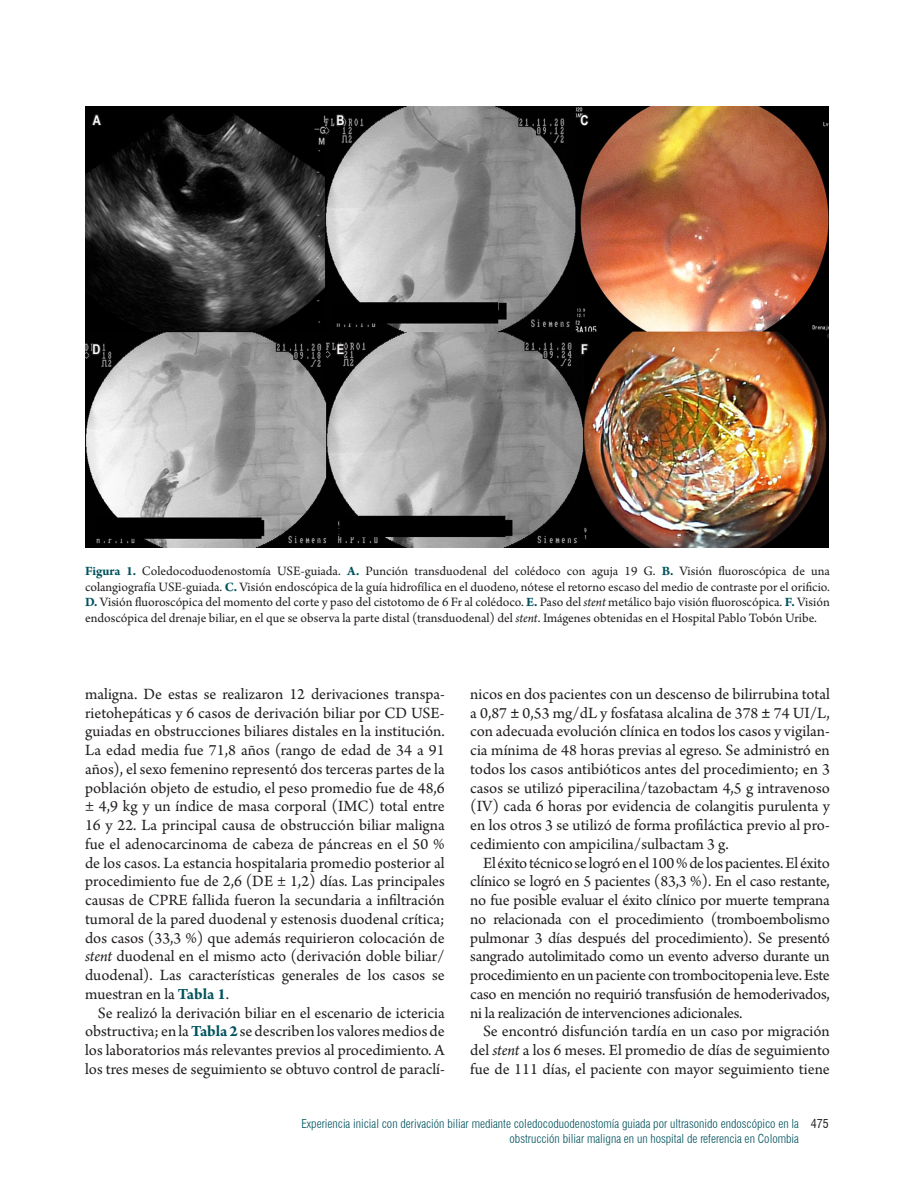
<style>
.page{position:relative;width:915px;height:1188px;background:#fff}
.page>*{position:absolute;margin:0;border:0;box-sizing:border-box;transform-origin:0 0}
.Texto_con_sangría{font:16.5px/18.8px "Arno Pro";letter-spacing:-.005em;color:#231f20;text-align:justify}
.Texto{font:16.5px/18.8px "Arno Pro";color:#231f20;text-align:justify}
.Títulos_tablas_y_fig{font:13.5px/15.8px "Arno Pro";letter-spacing:-.005em;color:#231f20;text-align:justify}
.figuras_bold{font:700 13.5px "Arial Narrow";color:#fff}
.t1{font:300 condensed 12px/14.4px "Swiss 721 BT";color:#00525d}
.s1{font-weight:700;color:#00525d}
.s2{font-style:italic}
.s3{font-weight:700}
.s4{font-weight:400;color:#231f20}
</style>
<div class="page">
<img style="left:85px;top:106px;width:743px;height:442px">
<svg style="left:90px;top:109px;width:14px;height:18px"></svg>
<svg style="left:91px;top:342px;width:12px;height:14px"></svg>
<svg style="left:335px;top:112px;width:12px;height:15px"></svg>
<svg style="left:335px;top:342px;width:11px;height:14px"></svg>
<svg style="left:578px;top:112px;width:12px;height:16px"></svg>
<svg style="left:579px;top:342px;width:10px;height:14px"></svg>
<p class="figuras_bold" style="left:93px;top:110px;width:9px">A</p>
<p class="figuras_bold" style="left:92px;top:339px;width:9px">D</p>
<p class="figuras_bold" style="left:336px;top:110px;width:9px">B</p>
<p class="figuras_bold" style="left:336px;top:339px;width:9px">E</p>
<p class="figuras_bold" style="left:580px;top:110px;width:9px">C</p>
<p class="figuras_bold" style="left:581px;top:339px;width:8px">F</p>
<p class="Títulos_tablas_y_fig" style="left:85px;top:564px;width:746px"><span class="s1">Figura 1.</span> Coledocoduodenostomía USE-guiada. <span class="s1">A.</span> Punción transduodenal del colédoco con aguja 19 G. <span class="s1">B.</span> Visión fluoroscópica de una colangiografía USE-guiada. <span class="s1">C.</span> Visión endoscópica de la guía hidrofílica en el duodeno, nótese el retorno escaso del medio de contraste por el orificio.<br><span class="s1">D.</span> Visión fluoroscópica del momento del corte y paso del cistotomo de 6 Fr al colédoco. <span class="s1">E.</span> Paso del <span class="s2">stent</span> metálico bajo visión fluoroscópica. <span class="s1">F.</span> Visión endoscópica del drenaje biliar, en el que se observa la parte distal (transduodenal) del <span class="s2">stent</span>. Imágenes obtenidas en el Hospital Pablo Tobón Uribe.</p>
<p class="Texto" style="left:85px;top:685px;width:361px">maligna. De estas se realizaron 12 derivaciones transpa&shy;rietohepáticas y 6 casos de derivación biliar por CD USE&shy;guiadas en obstrucciones biliares distales en la institución.<br>La edad media fue 71,8 años (rango de edad de 34 a 91 años), el sexo femenino representó dos terceras partes de la población objeto de estudio, el peso promedio fue de 48,6 ± 4,9 kg y un índice de masa corporal (IMC) total entre 16 y 22. La principal causa de obstrucción biliar maligna fue el adenocarcinoma de cabeza de páncreas en el 50 % de los casos. La estancia hospitalaria promedio posterior al procedimiento fue de 2,6 (DE ± 1,2) días. Las principales causas de CPRE fallida fueron la secundaria a infiltración tumoral de la pared duodenal y estenosis duodenal crítica; dos casos (33,3 %) que además requirieron colocación de <span class="s2">stent</span> duodenal en el mismo acto (derivación doble biliar/ duodenal). Las características generales de los casos se muestran en la <span class="s1">Tabla 1</span>.</p>
<p class="Texto_con_sangría" style="left:85px;top:1004px;width:361px;text-indent:13px">Se realizó la derivación biliar en el escenario de ictericia obstructiva; en la <span class="s1">Tabla 2</span> se describen los valores medios de los laboratorios más relevantes previos al procedimiento. A los tres meses de seguimiento se obtuvo control de paraclí-</p>
<p class="Texto_con_sangría" style="left:470px;top:685px;width:361px">nicos en dos pacientes con un descenso de bilirrubina total a 0,87 <span class="s3">±</span> 0,53 mg/dL y fosfatasa alcalina de 378 <span class="s3">±</span> 74 UI/L, con adecuada evolución clínica en todos los casos y vigilan&shy;cia mínima de 48 horas previas al egreso. Se administró en todos los casos antibióticos antes del procedimiento; en 3 casos se utilizó piperacilina/tazobactam 4,5 g intravenoso (IV) cada 6 horas por evidencia de colangitis purulenta y en los otros 3 se utilizó de forma profiláctica previo al pro&shy;cedimiento con ampicilina/sulbactam 3 g.</p>
<p class="Texto_con_sangría" style="left:470px;top:854px;width:361px;text-indent:13px">El éxito técnico se logró en el 100 % de los pacientes. El éxito clínico se logró en 5 pacientes (83,3 %). En el caso restante, no fue posible evaluar el éxito clínico por muerte temprana no relacionada con el procedimiento (tromboembolismo pulmonar 3 días después del procedimiento). Se presentó sangrado autolimitado como un evento adverso durante un procedimiento en un paciente con trombocitopenia leve. Este caso en mención no requirió transfusión de hemoderivados, ni la realización de intervenciones adicionales.</p>
<p class="Texto_con_sangría" style="left:470px;top:1023px;width:361px;text-indent:13px">Se encontró disfunción tardía en un caso por migración del <span class="s2">stent</span> a los 6 meses. El promedio de días de seguimiento fue de 111 días, el paciente con mayor seguimiento tiene</p>
<p class="t1" style="left:509px;top:1117px;width:321px;text-indent:-208px">Experiencia inicial con derivación biliar mediante coledocoduodenostomía guiada por ultrasonido endoscópico en la <span class="s4">475 </span>obstrucción biliar maligna en un hospital de referencia en Colombia</p>
</div>
